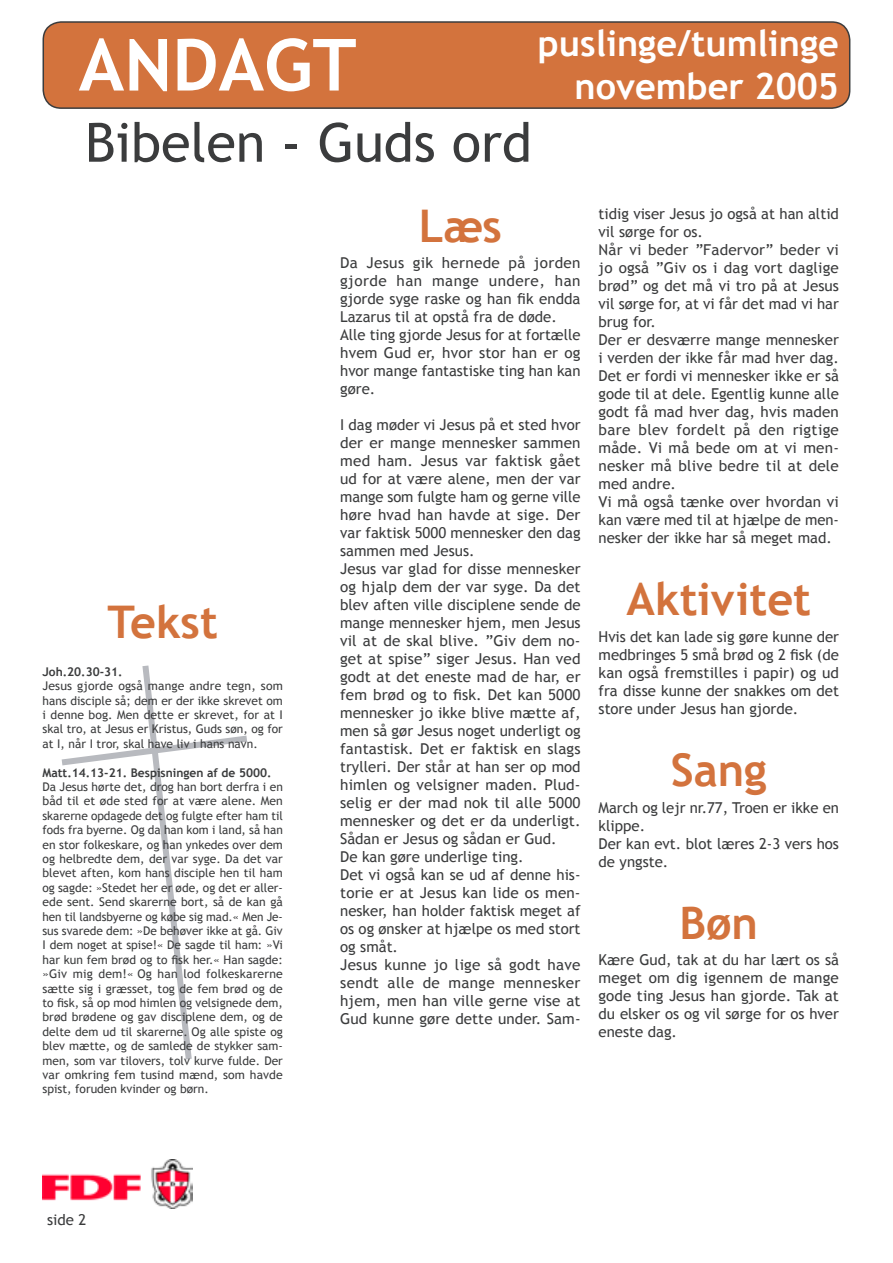
<style>
.page{position:relative;width:893px;height:1263px;background:#fff}
.page>*{position:absolute;margin:0;border:0;box-sizing:border-box;transform-origin:0 0}
.t1{font:700 72px "Trebuchet MS";color:#fff}
.Overskrift1{font:54px "Trebuchet MS";color:#3b3c3d}
.Afsnit{font:700 45px "Trebuchet MS";color:#d3733d}
.t2{font:700 36px "Trebuchet MS";color:#fff}
.Brød{font:15px/18px "Trebuchet MS";color:#3b3c3d;text-align:justify}
.Brød_-_Bibel{font:12px/14.4px "Trebuchet MS";color:#3b3c3d;text-align:justify}
.Brød_-_Bibel-2{font:700 12px "Trebuchet MS";color:#3b3c3d}
</style>
<div class="page">
<div style="left:42px;top:21px;width:809px;height:87px;background:#d3733d"></div>
<img style="left:43px;top:1159px;width:150px;height:50px">
<svg style="left:61px;top:665px;width:186px;height:395px"></svg>
<h1 class="t1" style="left:79px;top:20px;width:279px">ANDAGT</h1>
<p class="Overskrift1" style="left:85px;top:111px;width:448px">Bibelen - Guds ord</p>
<p class="t2" style="left:538px;top:20px;width:302px">puslinge/tumlinge</p>
<p class="t2" style="left:574px;top:64px;width:266px">november 2005</p>
<p class="Afsnit" style="left:108px;top:594px;width:112px">Tekst</p>
<p class="Brød_-_Bibel-2" style="left:43px;top:664px;width:82px">Joh.20.30-31.</p>
<p class="Brød_-_Bibel" style="left:43px;top:679px;width:242px">Jesus gjorde også mange andre tegn, som hans disciple så; dem er der ikke skrevet om i denne bog. Men dette er skrevet, for at I skal tro, at Jesus er Kristus, Guds søn, og for at I, når I tror, skal have liv i hans navn.</p>
<p class="Brød_-_Bibel-2" style="left:43px;top:765px;width:231px">Matt.14.13-21. Bespisningen af de 5000.</p>
<p class="Brød_-_Bibel" style="left:43px;top:780px;width:242px">Da Jesus hørte det, drog han bort derfra i en båd til et øde sted for at være alene. Men skarerne opdagede det og fulgte efter ham til fods fra byerne. Og da han kom i land, så han en stor folkeskare, og han ynkedes over dem og helbredte dem, der var syge. Da det var blevet aften, kom hans disciple hen til ham og sagde: »Stedet her er øde, og det er aller&shy;ede sent. Send skarerne bort, så de kan gå hen til landsbyerne og købe sig mad.« Men Je&shy;sus svarede dem: »De behøver ikke at gå. Giv I dem noget at spise!« De sagde til ham: »Vi har kun fem brød og to fisk her.« Han sagde: »Giv mig dem!« Og han lod folkeskarerne sætte sig i græsset, tog de fem brød og de to fisk, så op mod himlen og velsignede dem, brød brødene og gav disciplene dem, og de delte dem ud til skarerne. Og alle spiste og blev mætte, og de samlede de stykker sam&shy;men, som var tilovers, tolv kurve fulde. Der var omkring fem tusind mænd, som havde spist, foruden kvinder og børn.</p>
<p class="Brød" style="left:47px;top:1211px;width:41px">side 2</p>
<p class="Afsnit" style="left:419px;top:197px;width:85px">Læs</p>
<p class="Brød" style="left:340px;top:254px;width:242px">Da Jesus gik hernede på jorden gjorde han mange undere, han gjorde syge raske og han fik endda Lazarus til at opstå fra de døde.</p>
<p class="Brød" style="left:340px;top:326px;width:242px">Alle ting gjorde Jesus for at fortælle hvem Gud er, hvor stor han er og hvor mange fantastiske ting han kan gøre.</p>
<p class="Brød" style="left:340px;top:416px;width:242px">I dag møder vi Jesus på et sted hvor der er mange mennesker sammen med ham. Jesus var faktisk gået ud for at være alene, men der var mange som fulgte ham og gerne ville høre hvad han havde at sige. Der var faktisk 5000 mennesker den dag sammen med Jesus.</p>
<p class="Brød" style="left:340px;top:560px;width:242px">Jesus var glad for disse mennesker og hjalp dem der var syge. Da det blev aften ville disciplene sende de mange mennesker hjem, men Jesus vil at de skal blive. ”Giv dem no&shy;get at spise” siger Jesus. Han ved godt at det eneste mad de har, er fem brød og to fisk. Det kan 5000 mennesker jo ikke blive mætte af, men så gør Jesus noget underligt og fantastisk. Det er faktisk en slags trylleri. Der står at han ser op mod himlen og velsigner maden. Plud&shy;selig er der mad nok til alle 5000 mennesker og det er da underligt.<br>Sådan er Jesus og sådan er Gud.</p>
<p class="Brød" style="left:340px;top:848px;width:185px">De kan gøre underlige ting.</p>
<p class="Brød" style="left:340px;top:866px;width:242px">Det vi også kan se ud af denne his&shy;torie er at Jesus kan lide os men&shy;nesker, han holder faktisk meget af os og ønsker at hjælpe os med stort og småt.</p>
<p class="Brød" style="left:340px;top:956px;width:242px">Jesus kunne jo lige så godt have sendt alle de mange mennesker hjem, men han ville gerne vise at Gud kunne gøre dette under. Sam-</p>
<p class="Brød" style="left:599px;top:205px;width:242px">tidig viser Jesus jo også at han altid vil sørge for os.</p>
<p class="Brød" style="left:599px;top:241px;width:242px">Når vi beder ”Fadervor” beder vi jo også ”Giv os i dag vort daglige brød” og det må vi tro på at Jesus vil sørge for, at vi får det mad vi har brug for.</p>
<p class="Brød" style="left:599px;top:331px;width:242px">Der er desværre mange mennesker i verden der ikke får mad hver dag.<br>Det er fordi vi mennesker ikke er så gode til at dele. Egentlig kunne alle godt få mad hver dag, hvis maden bare blev fordelt på den rigtige måde. Vi må bede om at vi men&shy;nesker må blive bedre til at dele med andre.</p>
<p class="Brød" style="left:599px;top:493px;width:242px">Vi må også tænke over hvordan vi kan være med til at hjælpe de men&shy;nesker der ikke har så meget mad.</p>
<p class="Afsnit" style="left:626px;top:571px;width:186px">Aktivitet</p>
<p class="Brød" style="left:599px;top:628px;width:242px">Hvis det kan lade sig gøre kunne der medbringes 5 små brød og 2 fisk (de kan også fremstilles i papir) og ud fra disse kunne der snakkes om det store under Jesus han gjorde.</p>
<p class="Afsnit" style="left:671px;top:742px;width:98px">Sang</p>
<p class="Brød" style="left:599px;top:798px;width:242px">March og lejr nr.77, Troen er ikke en klippe.</p>
<p class="Brød" style="left:599px;top:834px;width:242px">Der kan evt. blot læres 2-3 vers hos de yngste.</p>
<p class="Afsnit" style="left:679px;top:894px;width:80px">Bøn</p>
<p class="Brød" style="left:599px;top:951px;width:242px">Kære Gud, tak at du har lært os så meget om dig igennem de mange gode ting Jesus han gjorde. Tak at du elsker os og vil sørge for os hver eneste dag.</p>
</div>
